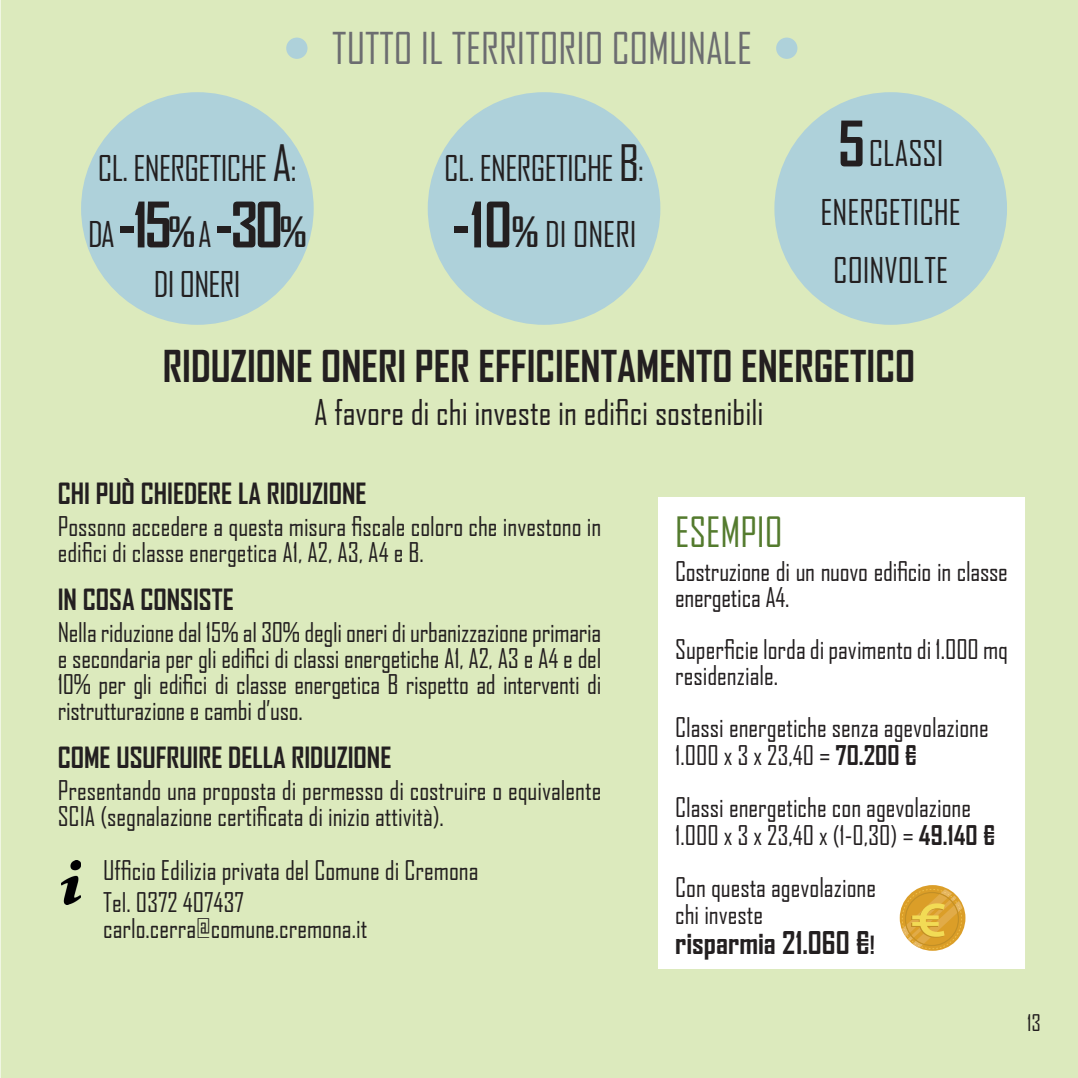
<style>
.page{position:relative;width:1078px;height:1078px;background:#fff}
.page>*{position:absolute;margin:0;border:0;box-sizing:border-box;transform-origin:0 0}
.t1{font:700 60px "Agency FB";color:#231f20}
.t2{font:700 42px "Agency FB";color:#231f20}
.t3{font:42px "Agency FB";color:#6c6d70}
.t4{font:40px "Agency FB";color:#547b2e}
.t5{font:34px/58px "Agency FB";color:#231f20;text-align:center}
.t6{font:34px/66px "Agency FB";letter-spacing:-.02em;color:#231f20}
.t7{font:700 30px "Agency FB";color:#231f20}
.t8{font:700 28px "Agency FB";color:#231f20}
.t9{font:26px/26px "Agency FB";color:#231f20}
.t10{font:22px "Agency FB";color:#231f20}
.s1{font-size:48px}
.s2{font-weight:400;font-size:34px}
.s3{font-size:40px}
.s4{font-weight:700;font-size:60px}
.s5{font-weight:700;font-size:40px}
.s6{font-weight:700}
.s7{font-size:24px}
</style>
<div class="page">
<div style="left:1px;top:0;width:1076px;height:1077px;background:#dceabd"></div>
<div style="left:81px;top:92px;width:232px;height:233px;background:#aed1da;border-radius:50%"></div>
<div style="left:427px;top:92px;width:233px;height:233px;background:#aed1da;border-radius:50%"></div>
<div style="left:774px;top:92px;width:232px;height:233px;background:#aed1da;border-radius:50%"></div>
<div style="left:286px;top:38px;width:21px;height:21px;background:#aed1da;border-radius:50%"></div>
<div style="left:776px;top:38px;width:21px;height:21px;background:#aed1da;border-radius:50%"></div>
<div style="left:658px;top:497px;width:366px;height:471px;background:#fff"></div>
<img style="left:61px;top:860px;width:20px;height:43px">
<svg style="left:899px;top:884px;width:66px;height:66px"></svg>
<svg style="left:901px;top:888px;width:61px;height:60px"></svg>
<h2 class="t3" style="left:332px;top:23px;width:421px">TUTTO IL TERRITORIO COMUNALE</h2>
<h3 class="t6" style="left:98px;top:135px;width:200px">CL. ENERGETICHE <span class="s1">A</span>:</h3>
<h1 class="t1" style="left:88px;top:187px;width:220px"><span class="s2">DA</span> -15<span class="s3">%</span> <span class="s2">A</span> -30<span class="s3">%</span></h1>
<h3 class="t5" style="left:154px;top:255px;width:88px">DI ONERI</h3>
<h3 class="t6" style="left:444px;top:135px;width:201px">CL. ENERGETICHE <span class="s1">B</span>: <span class="s4">-10</span><span class="s5">%</span> DI ONERI</h3>
<h3 class="t5" style="left:820px;top:124px;width:142px"><span class="s4">5</span> CLASSI<br>ENERGETICHE<br>COINVOLTE</h3>
<h2 class="t2" style="left:163px;top:340px;width:753px">RIDUZIONE ONERI PER EFFICIENTAMENTO ENERGETICO</h2>
<h3 class="t5" style="left:314px;top:382px;width:451px">A favore di chi investe in edifici sostenibili</h3>
<p class="t8" style="left:58px;top:475px;width:310px">CHI PUÒ CHIEDERE LA RIDUZIONE</p>
<p class="t9" style="left:58px;top:512px;width:545px">Possono accedere a questa misura fiscale coloro che investono in edifici di classe energetica A1, A2, A3, A4 e B.</p>
<p class="t8" style="left:58px;top:581px;width:177px">IN COSA CONSISTE</p>
<p class="t9" style="left:58px;top:618px;width:545px;text-align:justify">Nella riduzione dal 15% al 30% degli oneri di urbanizzazione primaria e secondaria per gli edifici di classi energetiche A1, A2, A3 e A4 e del 10% per gli edifici di classe energetica B rispetto ad interventi di ristrutturazione e cambi d’uso.</p>
<p class="t8" style="left:58px;top:739px;width:335px">COME USUFRUIRE DELLA RIDUZIONE</p>
<p class="t9" style="left:58px;top:776px;width:545px">Presentando una proposta di permesso di costruire o equivalente<br>SCIA (segnalazione certificata di inizio attività).</p>
<p class="t9" style="left:103px;top:853px;width:377px;line-height:32px">Ufficio Edilizia privata del Comune di Cremona<br>Tel. 0372 407437</p>
<p class="t9" style="left:103px;top:914px;width:265px">carlo.cerra@comune.cremona.it</p>
<h3 class="t4" style="left:675px;top:507px;width:109px">ESEMPIO</h3>
<p class="t9" style="left:675px;top:558px;width:334px">Costruzione di un nuovo edificio in classe energetica A4.</p>
<p class="t9" style="left:675px;top:636px;width:334px">Superficie lorda di pavimento di 1.000 mq residenziale.</p>
<p class="t9" style="left:675px;top:713px;width:315px;line-height:28px">Classi energetiche senza agevolazione<br>1.000 x 3 x 23,40 = <span class="s6">70.200 €</span></p>
<p class="t9" style="left:675px;top:793px;width:321px;line-height:28px">Classi energetiche con agevolazione<br>1.000 x 3 x 23,40 x (1-0,30) = <span class="s6">49.140 €</span></p>
<p class="t9" style="left:675px;top:874px;width:202px">Con questa agevolazione chi investe</p>
<p class="t7" style="left:675px;top:923px;width:201px">risparmia 21.060 €<span class="s7">!</span></p>
<p class="t10" style="left:1026px;top:1009px;width:15px">13</p>
</div>
